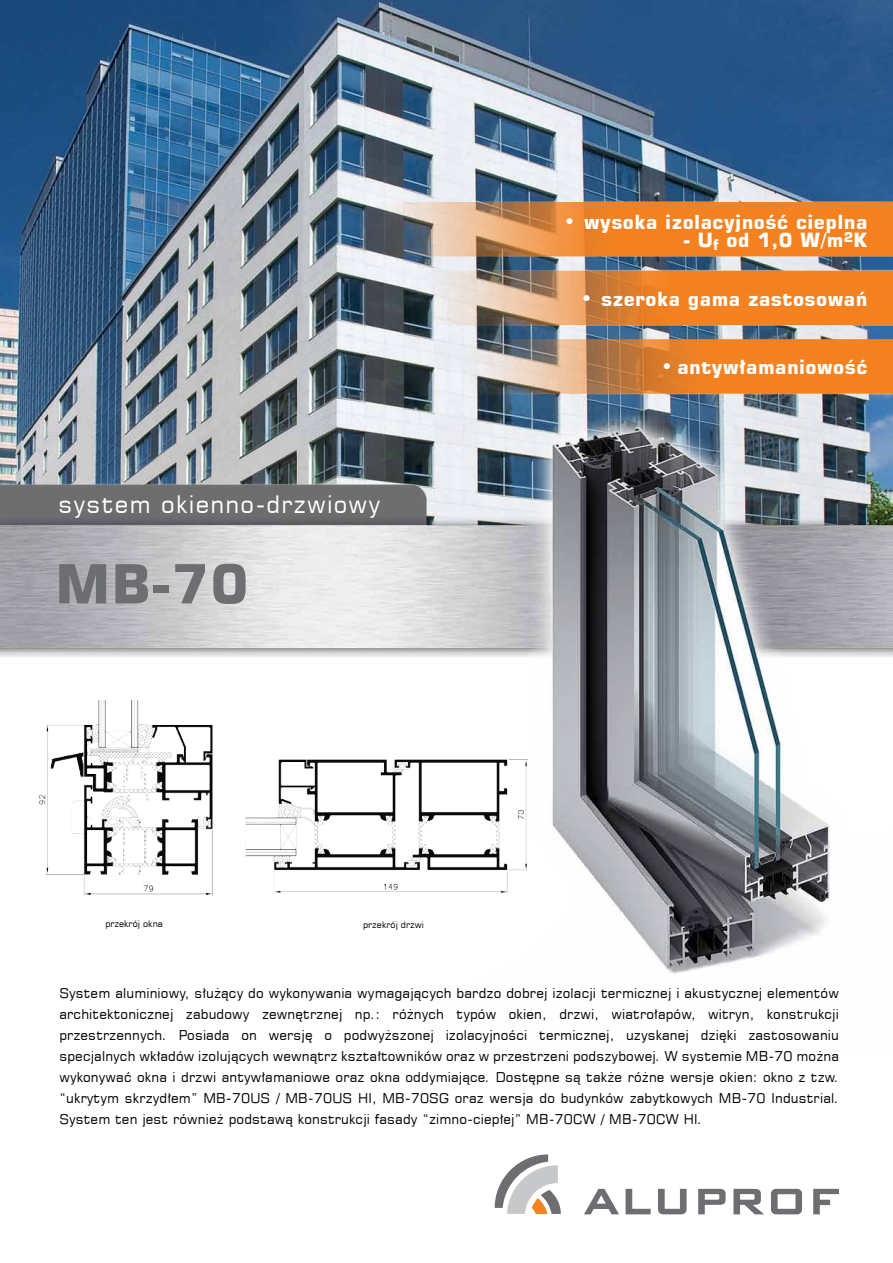
<style>
.page{position:relative;width:893px;height:1263px;background:#fff}
.page>*{position:absolute;margin:0;border:0;box-sizing:border-box;transform-origin:0 0}
.t1{font:54px "Square 721 EU Bold";color:#6d6e71}
.t2{font:24px "Square 721 EU Normal";letter-spacing:.05em;color:#fff}
.t3{font:19.5px "Square 721 EU Bold";letter-spacing:.025em;color:#fff}
.t4{font:13.5px/21px "Square 721 EU Normal";letter-spacing:.01em;color:#000;text-align:justify}
.t5{font:9px "Square 721 EU Normal";color:#000}
.s1{font-family:"Square 721 EU Normal";font-size:21px}
</style>
<div class="page">
<img style="left:0;top:0;width:893px;height:1215px">
<img style="left:0;top:170px;width:893px;height:255px">
<svg style="left:495px;top:1154px;width:66px;height:60px"></svg>
<svg style="left:626px;top:1189px;width:25px;height:25px"></svg>
<svg style="left:658px;top:1189px;width:29px;height:25px"></svg>
<svg style="left:584px;top:1189px;width:35px;height:25px"></svg>
<svg style="left:698px;top:1189px;width:28px;height:25px"></svg>
<svg style="left:733px;top:1189px;width:31px;height:25px"></svg>
<svg style="left:771px;top:1189px;width:31px;height:25px"></svg>
<svg style="left:813px;top:1189px;width:26px;height:25px"></svg>
<img style="left:0;top:701px;width:247px;height:214px">
<img style="left:211px;top:751px;width:378px;height:160px">
<h3 class="t3" style="left:564px;top:210px;width:305px"><span class="s1">•</span> wysoka izolacyjność cieplna</h3>
<h3 class="t3" style="left:683px;top:228px;width:186px">- U<sub>f</sub> od 1,0 W/m<sup>2</sup>K</h3>
<h3 class="t3" style="left:580px;top:287px;width:288px"><span class="s1">•</span> szeroka gama zastosowań</h3>
<h2 class="t2" style="left:58px;top:489px;width:323px">system okienno-drzwiowy</h2>
<h1 class="t1" style="left:55px;top:550px;width:195px">MB-70</h1>
<p class="t5" style="left:105px;top:918px;width:59px">przekrój okna</p>
<p class="t5" style="left:363px;top:919px;width:62px">przekrój drzwi</p>
<h3 class="t3" style="left:661px;top:355px;width:208px"><span class="s1">•</span> antywłamaniowość</h3>
<p class="t4" style="left:59px;top:982px;width:781px">System aluminiowy, służący do wykonywania wymagających bardzo dobrej izolacji termicznej i akustycznej elementów architektonicznej zabudowy zewnętrznej np.: różnych typów okien, drzwi, wiatrołapów, witryn, konstrukcji przestrzennych. Posiada on wersję o podwyższonej izolacyjności termicznej, uzyskanej dzięki zastosowaniu specjalnych wkładów izolujących wewnątrz kształtowników oraz w przestrzeni podszybowej. W systemie MB-70 można wykonywać okna i drzwi antywłamaniowe oraz okna oddymiające. Dostępne są także różne wersje okien: okno z tzw. “ukrytym skrzydłem” MB-70US / MB-70US HI, MB-70SG oraz wersja do budynków zabytkowych MB-70 Industrial.<br>System ten jest również podstawą konstrukcji fasady “zimno-ciepłej” MB-70CW / MB-70CW HI.</p>
</div>
